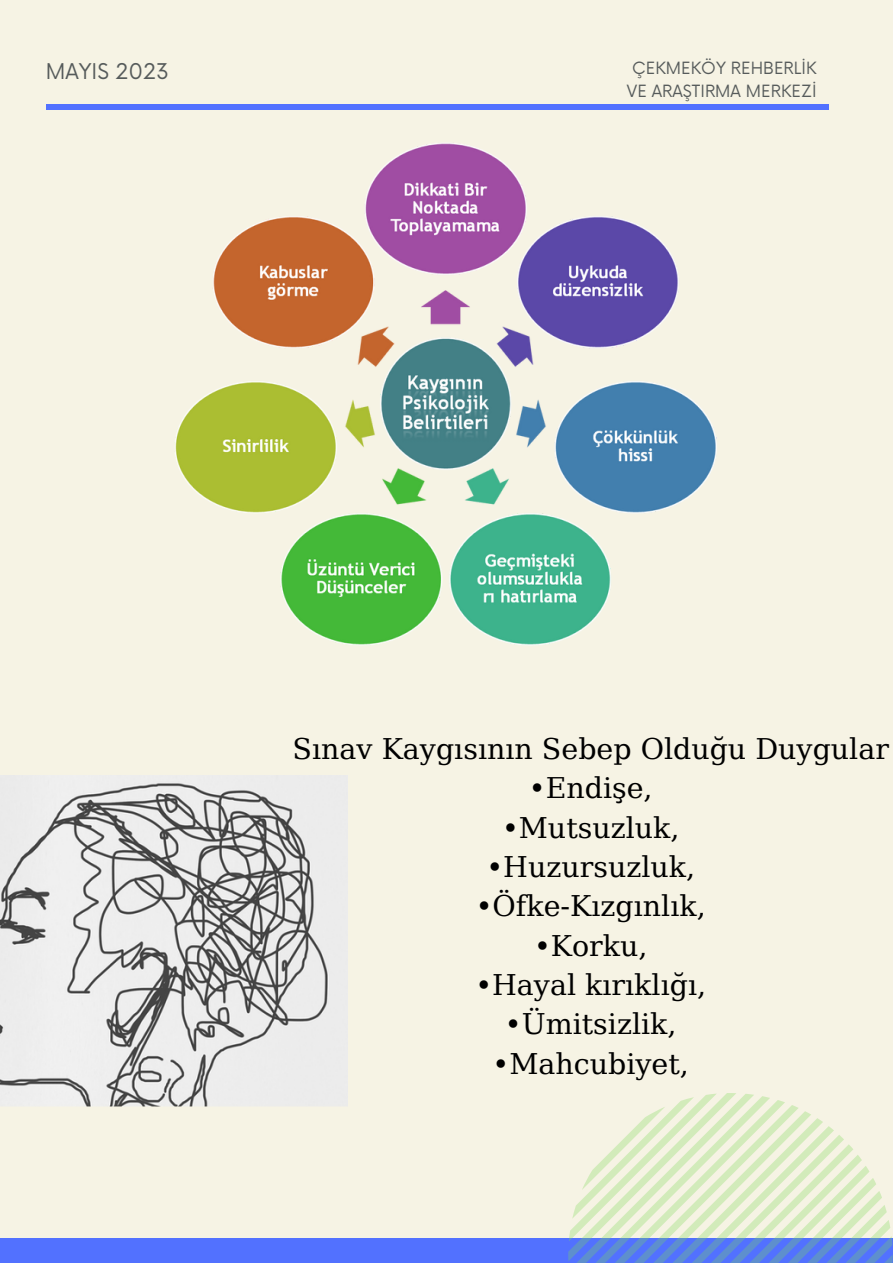
<style>
.page{position:relative;width:893px;height:1264px;background:#fff}
.page>*{position:absolute;margin:0;border:0;box-sizing:border-box;transform-origin:0 0}
.t1{font:28.5px "DejaVu Serif";color:#000}
.t2{font:21.15px "Now";color:#565b5b}
.t3{font:16.5px/22.5px "Now";color:#565b5b;text-align:center}
</style>
<div class="page">
<div style="left:0;top:0;width:892px;height:1262px;background:#f6f3e4"></div>
<div style="left:0;top:1237px;width:892px;height:25px;background:#5271ff"></div>
<svg style="left:568px;top:1093px;width:324px;height:169px"></svg>
<div style="left:46px;top:104px;width:782px;height:6px;background:#5271ff"></div>
<img style="left:175px;top:143px;width:542px;height:502px">
<img style="left:0;top:775px;width:347px;height:331px">
<p class="t2" style="left:46px;top:60px;width:124px">MAYIS 2023</p>
<p class="t3" style="left:627px;top:58px;width:191px">ÇEKMEKÖY REHBERLİK<br>VE ARAŞTIRMA MERKEZİ</p>
<p class="t1" style="left:292px;top:732px;width:597px">Sınav Kaygısının Sebep Olduğu Duygular</p>
<p class="t1" style="left:529px;top:771px;width:125px">•Endişe,</p>
<p class="t1" style="left:502px;top:811px;width:179px">•Mutsuzluk,</p>
<p class="t1" style="left:486px;top:850px;width:210px">•Huzursuzluk,</p>
<p class="t1" style="left:475px;top:889px;width:231px">•Öfke-Kızgınlık,</p>
<p class="t1" style="left:534px;top:929px;width:115px">•Korku,</p>
<p class="t1" style="left:475px;top:968px;width:232px">•Hayal kırıklığı,</p>
<p class="t1" style="left:505px;top:1007px;width:173px">•Ümitsizlik,</p>
<p class="t1" style="left:492px;top:1047px;width:198px">•Mahcubiyet,</p>
</div>
